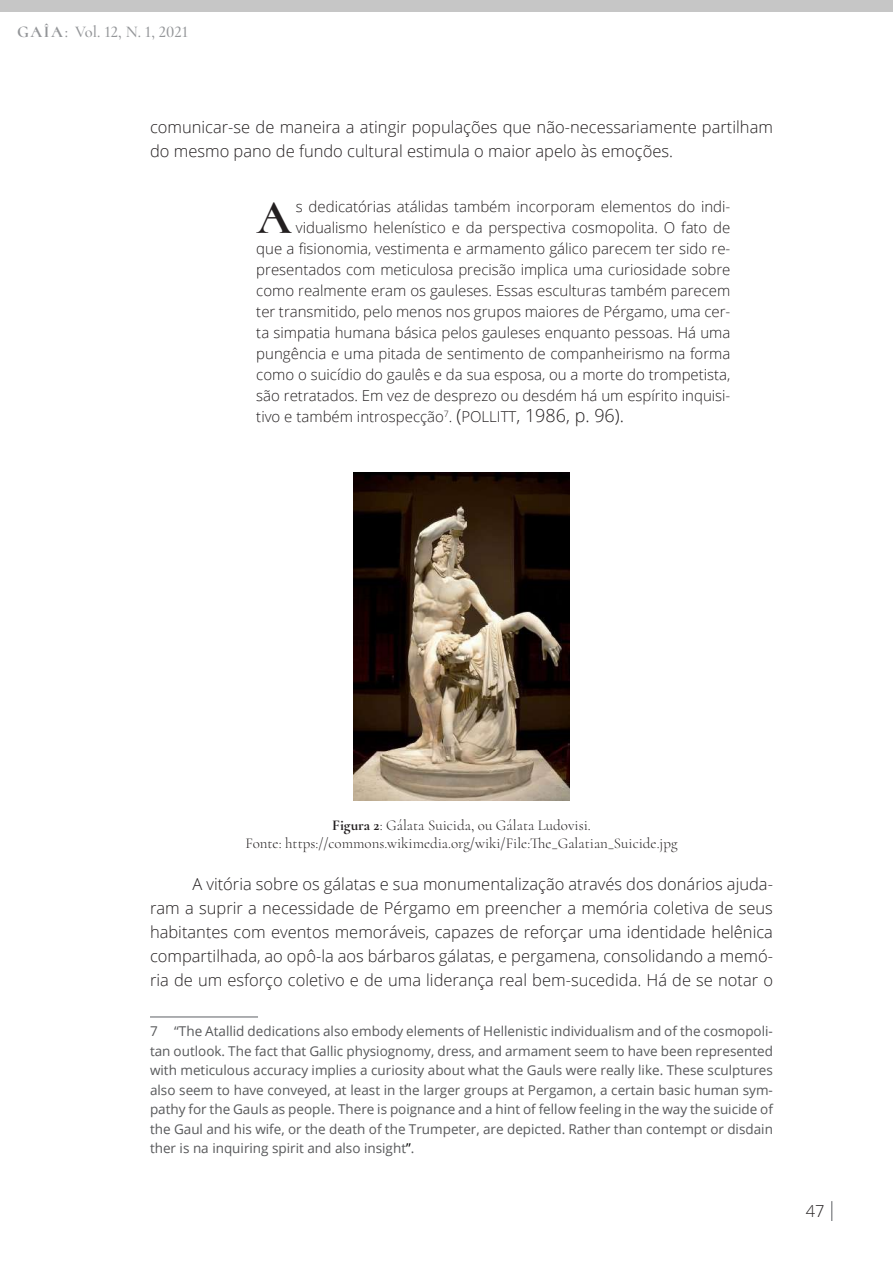
<style>
.page{position:relative;width:893px;height:1263px;background:#fff}
.page>*{position:absolute;margin:0;border:0;box-sizing:border-box;transform-origin:0 0}
.t1{font:700 48.6px "Cormorant";color:#231f20}
.t2{font:300 16.5px/24px "Open Sans";color:#231f20}
.t3{font:500 16.5px "Cormorant";color:#939598}
.t4{font:300 15px "Open Sans";color:#231f20}
.t5{font:300 15px/18px "Cormorant";color:#231f20;text-align:center}
.t6{font:13.5px/19.5px "Open Sans";color:#57585a;text-align:justify}
.s1{font-weight:700}
.s2{font-size:18px}
.s3{color:#000}
</style>
<div class="page">
<div style="left:0;top:0;width:893px;height:11px;background:#c6c6c6"></div>
<svg style="left:831px;top:1201px;width:1px;height:20px"></svg>
<hr style="left:150px;top:1016px;width:108px;height:2px;background:#939598">
<img style="left:354px;top:473px;width:215px;height:327px">
<p class="t3" style="left:17px;top:21px;width:173px"><span class="s1">GAÎA</span>: Vol. 12, N. 1, 2021</p>
<p class="t2" style="left:150px;top:114px;width:624px">comunicar-se de maneira a atingir populações que não-necessariamente partilham do mesmo pano de fundo cultural estimula o maior apelo às emoções.</p>
<h1 class="t1" style="left:257px;top:187px;width:36px">A</h1>
<p class="t4" style="left:296px;top:196px;width:436px">s dedicatórias atálidas também incorporam elementos do indi-</p>
<p class="t4" style="left:296px;top:217px;width:436px">vidualismo helenístico e da perspectiva cosmopolita. O fato de</p>
<p class="t4" style="left:256px;top:238px;width:476px">que a fisionomia, vestimenta e armamento gálico parecem ter sido re-</p>
<p class="t4" style="left:256px;top:259px;width:476px">presentados com meticulosa precisão implica uma curiosidade sobre</p>
<p class="t4" style="left:256px;top:280px;width:476px">como realmente eram os gauleses. Essas esculturas também parecem</p>
<p class="t4" style="left:256px;top:301px;width:476px">ter transmitido, pelo menos nos grupos maiores de Pérgamo, uma cer-</p>
<p class="t4" style="left:256px;top:322px;width:476px">ta simpatia humana básica pelos gauleses enquanto pessoas. Há uma</p>
<p class="t4" style="left:256px;top:343px;width:476px">pungência e uma pitada de sentimento de companheirismo na forma</p>
<p class="t4" style="left:256px;top:364px;width:476px">como o suicídio do gaulês e da sua esposa, ou a morte do trompetista,</p>
<p class="t4" style="left:256px;top:385px;width:476px">são retratados. Em vez de desprezo ou desdém há um espírito inquisi-</p>
<p class="t4" style="left:256px;top:406px;width:369px">tivo e também introspecção<sup>7</sup>. <span class="s2">(</span>POLLITT<span class="s2">, 1986, p. 96).</span></p>
<p class="t5" style="left:245px;top:816px;width:434px"><span class="s1">Figura 2</span>: Gálata Suicida, ou Gálata Ludovisi.<br>Fonte: https://commons.wikimedia.org/wiki/File:The_Galatian_Suicide.jpg</p>
<p class="t2" style="left:150px;top:871px;width:624px;text-align:justify;text-indent:43px">A vitória sobre os gálatas e sua monumentalização através dos donários ajuda&shy;ram a suprir a necessidade de Pérgamo em preencher a memória coletiva de seus habitantes com eventos memoráveis, capazes de reforçar uma identidade helênica compartilhada, ao opô-la aos bárbaros gálatas, e pergamena, consolidando a memó&shy;ria de um esforço coletivo e de uma liderança real bem-sucedida. Há de se notar o</p>
<p class="t6" style="left:150px;top:1021px;width:624px">7 “The Atallid dedications also embody elements of Hellenistic individualism and of the cosmopoli&shy;tan outlook. The fact that Gallic physiognomy, dress, and armament seem to have been represented with meticulous accuracy implies a curiosity about what the Gauls were really like. These sculptures also seem to have conveyed, at least in the larger groups at Pergamon, a certain basic human sym&shy;pathy for the Gauls as people. There is poignance and a hint of fellow feeling in the way the suicide of the Gaul and his wife, or the death of the Trumpeter, are depicted. Rather than contempt or disdain ther is na inquiring spirit and also insight<span class="s3">”</span>.</p>
<p class="t2" style="left:806px;top:1198px;width:20px">47</p>
</div>
